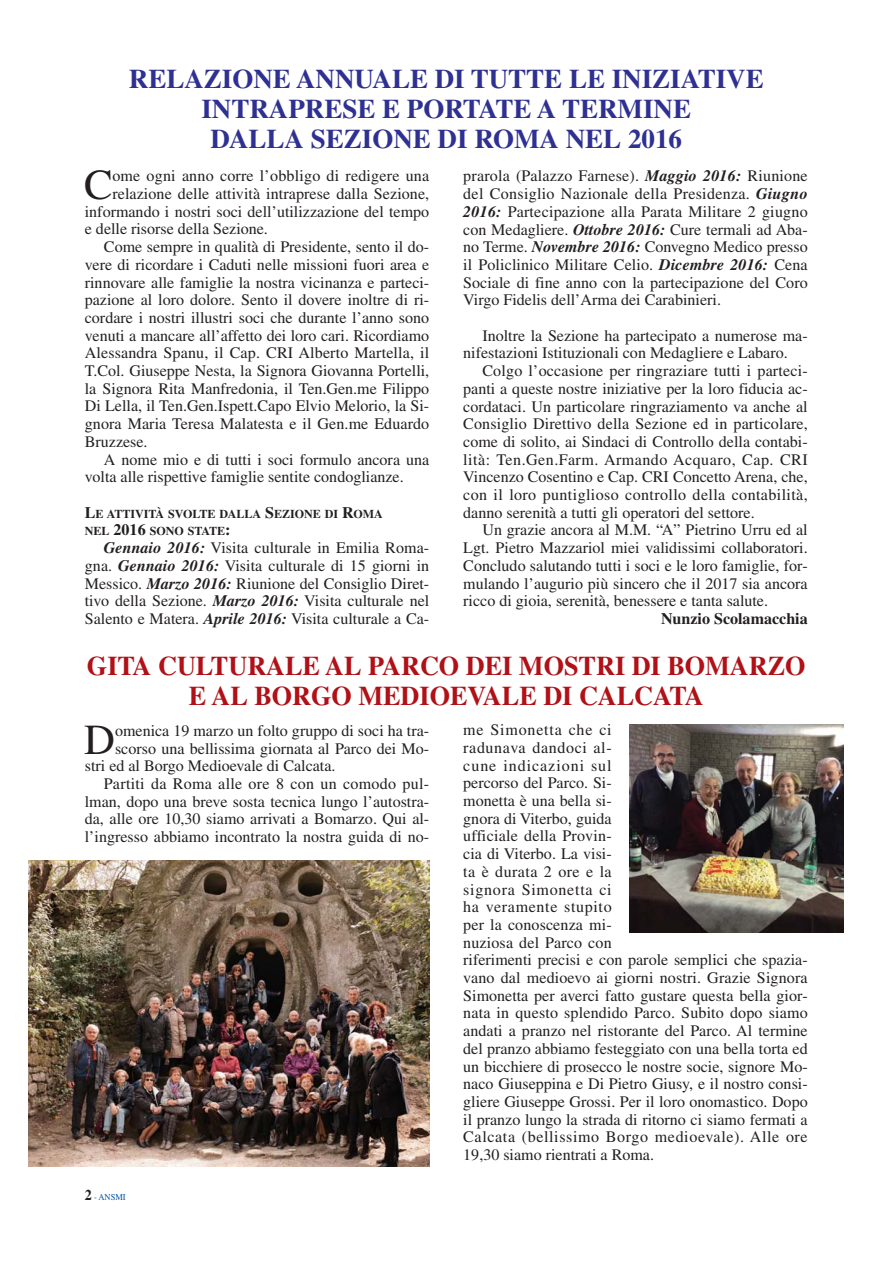
<style>
.page{position:relative;width:893px;height:1263px;background:#fff}
.page>*{position:absolute;margin:0;border:0;box-sizing:border-box;transform-origin:0 0}
.t1{font:42.75px "Times";color:#231f20}
.t2{font:700 27px/30px "Times";color:#2e3092;text-align:center}
.t3{font:700 27px/30px "Times";color:#b01016;text-align:center}
.t4{font:16.05px/17.7px "Times";color:#231f20;text-align:justify}
.t5{font:16.05px "Times";letter-spacing:.02em;color:#231f20}
.t6{font:700 16.05px "Times";color:#231f20}
.t7{font:700 12px/17.7px "Times";color:#231f20}
.t8{font:9px "Times";color:#0054a4;scale:.94 1}
.s1{font-size:16.05px}
.s2{font-weight:700;font-style:italic}
.s3{font-weight:700;font-size:15px;color:#231f20}
</style>
<div class="page">
<img style="left:29px;top:860px;width:401px;height:306px">
<img style="left:630px;top:725px;width:214px;height:207px">
<h2 class="t2" style="left:129px;top:66px;width:636px">RELAZIONE ANNUALE DI TUTTE LE INIZIATIVE<br>INTRAPRESE E PORTATE A TERMINE<br>DALLA SEZIONE DI ROMA NEL 2016</h2>
<h1 class="t1" style="left:84px;top:169px;width:30px">C</h1>
<p class="t4" style="left:112px;top:169px;width:318px">ome ogni anno corre l’obbligo di redigere una</p>
<p class="t4" style="left:112px;top:186px;width:318px">relazione delle attività intraprese dalla Sezione,</p>
<p class="t4" style="left:85px;top:204px;width:346px">informando i nostri soci dell’utilizzazione del tempo</p>
<p class="t4" style="left:85px;top:222px;width:185px">e delle risorse della Sezione.</p>
<p class="t4" style="left:104px;top:239px;width:327px">Come sempre in qualità di Presidente, sento il do-</p>
<p class="t4" style="left:85px;top:257px;width:346px">vere di ricordare i Caduti nelle missioni fuori area e</p>
<p class="t4" style="left:85px;top:275px;width:346px">rinnovare alle famiglie la nostra vicinanza e parteci-</p>
<p class="t4" style="left:85px;top:293px;width:346px">pazione al loro dolore. Sento il dovere inoltre di ri-</p>
<p class="t4" style="left:85px;top:310px;width:346px">cordare i nostri illustri soci che durante l’anno sono</p>
<p class="t4" style="left:85px;top:328px;width:346px">venuti a mancare all’affetto dei loro cari. Ricordiamo</p>
<p class="t4" style="left:85px;top:346px;width:346px">Alessandra Spanu, il Cap. CRI Alberto Martella, il</p>
<p class="t4" style="left:85px;top:363px;width:346px">T.Col. Giuseppe Nesta, la Signora Giovanna Portelli,</p>
<p class="t4" style="left:85px;top:381px;width:346px">la Signora Rita Manfredonia, il Ten.Gen.me Filippo</p>
<p class="t4" style="left:85px;top:399px;width:346px">Di Lella, il Ten.Gen.Ispett.Capo Elvio Melorio, la Si-</p>
<p class="t4" style="left:85px;top:416px;width:346px">gnora Maria Teresa Malatesta e il Gen.me Eduardo</p>
<p class="t4" style="left:85px;top:434px;width:64px">Bruzzese.</p>
<p class="t4" style="left:104px;top:452px;width:327px">A nome mio e di tutti i soci formulo ancora una</p>
<p class="t4" style="left:85px;top:470px;width:320px">volta alle rispettive famiglie sentite condoglianze.</p>
<p class="t7" style="left:85px;top:506px;width:300px"><span class="s1">L</span>E ATTIVITÀ SVOLTE DALLA <span class="s1">S</span>EZIONE DI <span class="s1">R</span>OMA<br>NEL <span class="s1">2016</span> SONO STATE<span class="s1">:</span></p>
<p class="t4" style="left:85px;top:540px;width:346px;text-indent:19px"><span class="s2">Gennaio 2016:</span> Visita culturale in Emilia Roma&shy;gna. <span class="s2">Gennaio 2016:</span> Visita culturale di 15 giorni in Messico. <span class="s2">Marzo 2016:</span> Riunione del Consiglio Diret&shy;tivo della Sezione. <span class="s2">Marzo 2016:</span> Visita culturale nel Salento e Matera. <span class="s2">Aprile 2016:</span> Visita culturale a Ca-</p>
<p class="t4" style="left:463px;top:169px;width:346px">prarola (Palazzo Farnese). <span class="s2">Maggio 2016:</span> Riunione del Consiglio Nazionale della Presidenza. <span class="s2">Giugno 2016:</span> Partecipazione alla Parata Militare 2 giugno con Medagliere. <span class="s2">Ottobre 2016:</span> Cure termali ad Aba&shy;no Terme. <span class="s2">Novembre 2016:</span> Convegno Medico presso il Policlinico Militare Celio. <span class="s2">Dicembre 2016:</span> Cena Sociale di fine anno con la partecipazione del Coro Virgo Fidelis dell’Arma dei Carabinieri.</p>
<p class="t4" style="left:463px;top:328px;width:346px;text-indent:19px">Inoltre la Sezione ha partecipato a numerose ma&shy;nifestazioni Istituzionali con Medagliere e Labaro.</p>
<p class="t4" style="left:463px;top:363px;width:346px;text-indent:19px">Colgo l’occasione per ringraziare tutti i parteci&shy;panti a queste nostre iniziative per la loro fiducia ac&shy;cordataci. Un particolare ringraziamento va anche al Consiglio Direttivo della Sezione ed in particolare, come di solito, ai Sindaci di Controllo della contabi&shy;lità: Ten.Gen.Farm. Armando Acquaro, Cap. CRI Vincenzo Cosentino e Cap. CRI Concetto Arena, che, con il loro puntiglioso controllo della contabilità, danno serenità a tutti gli operatori del settore.</p>
<p class="t4" style="left:463px;top:523px;width:346px;text-indent:19px">Un grazie ancora al M.M. “A” Pietrino Urru ed al Lgt. Pietro Mazzariol miei validissimi collaboratori.<br>Concludo salutando tutti i soci e le loro famiglie, for&shy;mulando l’augurio più sincero che il 2017 sia ancora ricco di gioia, serenità, benessere e tanta salute.</p>
<p class="t6" style="left:661px;top:613px;width:148px">Nunzio Scolamacchia</p>
<h2 class="t3" style="left:87px;top:653px;width:720px">GITA CULTURALE AL PARCO DEI MOSTRI DI BOMARZO<br>E AL BORGO MEDIOEVALE DI CALCATA</h2>
<h1 class="t1" style="left:84px;top:724px;width:32px">D</h1>
<p class="t4" style="left:115px;top:723px;width:316px">omenica 19 marzo un folto gruppo di soci ha tra-</p>
<p class="t4" style="left:115px;top:741px;width:316px">scorso una bellissima giornata al Parco dei Mo-</p>
<p class="t4" style="left:85px;top:758px;width:252px">stri ed al Borgo Medioevale di Calcata.</p>
<p class="t5" style="left:104px;top:778px;width:327px">Partiti da Roma alle ore 8 con un comodo pul-</p>
<p class="t4" style="left:85px;top:794px;width:346px">lman, dopo una breve sosta tecnica lungo l’autostra-</p>
<p class="t4" style="left:85px;top:811px;width:346px">da, alle ore 10,30 siamo arrivati a Bomarzo. Qui al-</p>
<p class="t4" style="left:85px;top:829px;width:346px">l’ingresso abbiamo incontrato la nostra guida di no-</p>
<p class="t8" style="left:85px;top:1193px;width:45px"><span class="s3">2</span> - ANSMI</p>
<p class="t4" style="left:463px;top:722px;width:346px;text-align:left">me Simonetta che ci<br>radunava dandoci al-<br>cune indicazioni sul<br>percorso del Parco. Si-<br>monetta è una bella si-<br>gnora di Viterbo, guida<br>ufficiale della Provin-<br>cia di Viterbo. La visi-<br>ta è durata 2 ore e la<br>signora Simonetta ci<br>ha veramente stupito<br>per la conoscenza mi-<br>nuziosa del Parco con<br>riferimenti precisi e con parole semplici che spazia&shy;vano dal medioevo ai giorni nostri. Grazie Signora Simonetta per averci fatto gustare questa bella gior&shy;nata in questo splendido Parco. Subito dopo siamo andati a pranzo nel ristorante del Parco. Al termine del pranzo abbiamo festeggiato con una bella torta ed un bicchiere di prosecco le nostre socie, signore Mo&shy;naco Giuseppina e Di Pietro Giusy, e il nostro consi&shy;gliere Giuseppe Grossi. Per il loro onomastico. Dopo il pranzo lungo la strada di ritorno ci siamo fermati a Calcata (bellissimo Borgo medioevale). Alle ore 19,30 siamo rientrati a Roma.</p>
</div>
